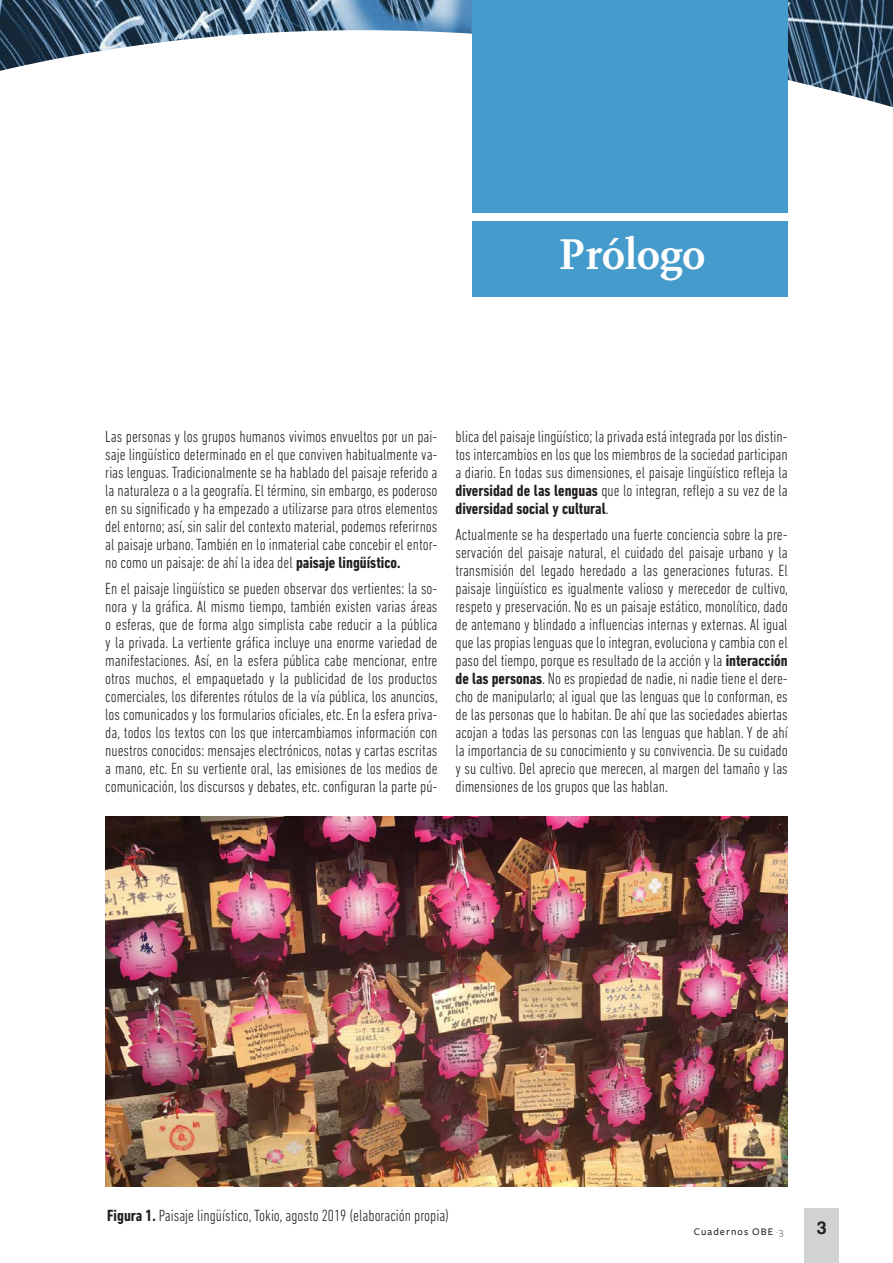
<style>
.page{position:relative;width:893px;height:1263px;background:#fff}
.page>*{position:absolute;margin:0;border:0;box-sizing:border-box;transform-origin:0 0}
.t1{font:700 45px "Scala";color:#fff}
.t2{font:700 18px "Helvetica";color:#231f20}
.t3{font:300 condensed 16.5px/18px "DIN Next LT Pro";color:#231f20;text-align:justify}
.t4{font:500 10.5px "Freight Sans";letter-spacing:.1em;color:#231f20}
.s1{font-weight:700}
.s2{font-weight:300}
</style>
<div class="page">
<div style="left:805px;top:1209px;width:34px;height:54px;background:#d1d2d4"></div>
<img style="left:0;top:0;width:893px;height:107px">
<div style="left:472px;top:0;width:315px;height:296px;background:#459bcc"></div>
<div style="left:472px;top:213px;width:315px;height:7px;background:#fff"></div>
<img style="left:105px;top:816px;width:683px;height:370px">
<h1 class="t1" style="left:558px;top:228px;width:148px">Prólogo</h1>
<p class="t3" style="left:105px;top:427px;width:334px">Las personas y los grupos humanos vivimos envueltos por un pai&shy;saje lingüístico determinado en el que conviven habitualmente va&shy;rias lenguas. Tradicionalmente se ha hablado del paisaje referido a la naturaleza o a la geografía. El término, sin embargo, es poderoso en su significado y ha empezado a utilizarse para otros elementos del entorno; así, sin salir del contexto material, podemos referirnos al paisaje urbano. También en lo inmaterial cabe concebir el entor&shy;no como un paisaje: de ahí la idea del <span class="s1">paisaje lingüístico.</span></p>
<p class="t3" style="left:105px;top:580px;width:334px">En el paisaje lingüístico se pueden observar dos vertientes: la so&shy;nora y la gráfica. Al mismo tiempo, también existen varias áreas o esferas, que de forma algo simplista cabe reducir a la pública y la privada. La vertiente gráfica incluye una enorme variedad de manifestaciones. Así, en la esfera pública cabe mencionar, entre otros muchos, el empaquetado y la publicidad de los productos comerciales, los diferentes rótulos de la vía pública, los anuncios, los comunicados y los formularios oficiales, etc. En la esfera priva&shy;da, todos los textos con los que intercambiamos información con nuestros conocidos: mensajes electrónicos, notas y cartas escritas a mano, etc. En su vertiente oral, las emisiones de los medios de comunicación, los discursos y debates, etc. configuran la parte pú-</p>
<p class="t3" style="left:455px;top:427px;width:334px">blica del paisaje lingüístico; la privada está integrada por los distin&shy;tos intercambios en los que los miembros de la sociedad participan a diario. En todas sus dimensiones, el paisaje lingüístico refleja la <span class="s1">diversidad de las lenguas</span> que lo integran, reflejo a su vez de la <span class="s1">diversidad social y cultural</span>.</p>
<p class="t3" style="left:455px;top:526px;width:334px">Actualmente se ha despertado una fuerte conciencia sobre la pre&shy;servación del paisaje natural, el cuidado del paisaje urbano y la transmisión del legado heredado a las generaciones futuras. El paisaje lingüístico es igualmente valioso y merecedor de cultivo, respeto y preservación. No es un paisaje estático, monolítico, dado de antemano y blindado a influencias internas y externas. Al igual que las propias lenguas que lo integran, evoluciona y cambia con el paso del tiempo, porque es resultado de la acción y la <span class="s1">interacción de las personas</span>. No es propiedad de nadie, ni nadie tiene el dere&shy;cho de manipularlo; al igual que las lenguas que lo conforman, es de las personas que lo habitan. De ahí que las sociedades abiertas acojan a todas las personas con las lenguas que hablan. Y de ahí la importancia de su conocimiento y su convivencia. De su cuidado y su cultivo. Del aprecio que merecen, al margen del tamaño y las dimensiones de los grupos que las hablan.</p>
<p class="t3" style="left:107px;top:1207px;width:343px"><span class="s1">Figura 1.</span> Paisaje lingüístico, Tokio, agosto 2019 (elaboración propia)</p>
<p class="t4" style="left:694px;top:1226px;width:91px">Cuadernos OBE <span class="s2">·3</span></p>
<p class="t2" style="left:817px;top:1217px;width:12px">3</p>
</div>
